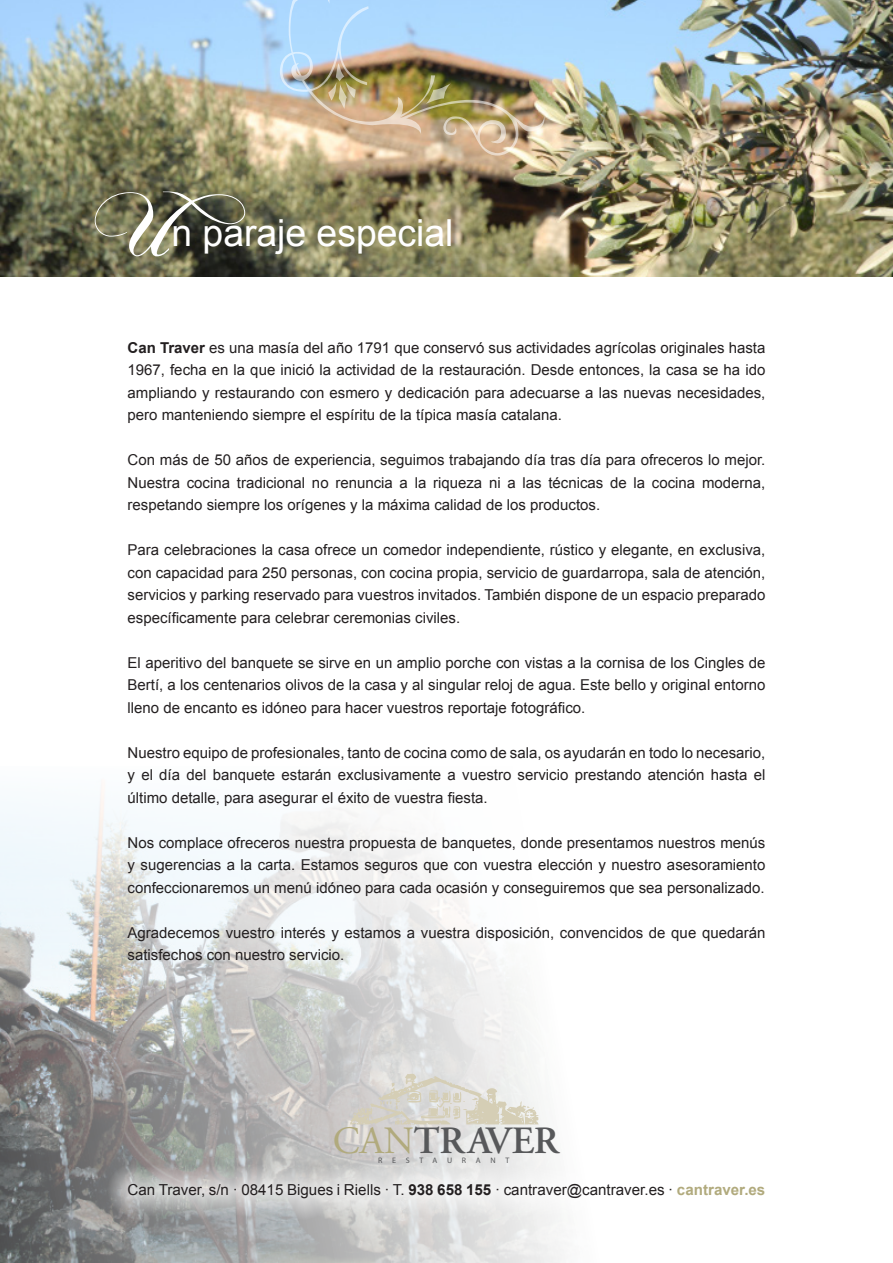
<style>
.page{position:relative;width:893px;height:1263px;background:#fff}
.page>*{position:absolute;margin:0;border:0;box-sizing:border-box;transform-origin:0 0}
.t1{font:97.8px "Chopin Script";color:#fff}
.t2{font:600 38.55px "Adobe Garamond Pro";letter-spacing:-.01em;color:#57585a}
.t3{font:37.35px "Arial";color:#fff}
.t4{font:15.15px "Arial";color:#231f20}
.t5{font:15px/22.5px "Arial";color:#231f20;text-align:justify}
.t6{font:7.95px "Myriad Pro";letter-spacing:1.22em;color:#57585a}
.s1{font-weight:700}
.s2{font-weight:400;color:#b1aa7d}
.s3{font-weight:700;color:#b1aa7d}
</style>
<div class="page">
<img style="left:0;top:1002px;width:565px;height:261px">
<svg style="left:0;top:790px;width:518px;height:212px;fill:#f2f7f9"></svg>
<img style="left:0;top:0;width:893px;height:276px">
<svg style="left:350px;top:1073px;width:189px;height:52px;background:#dddad2"></svg>
<div style="left:107px;top:1164px;width:679px;height:56px;background:#fff;opacity:.75"></div>
<img style="left:280px;top:0;width:266px;height:156px">
<p class="t1" style="left:94px;top:163px;width:152px">U</p>
<p class="t3" style="left:172px;top:209px;width:283px">n paraje especial</p>
<p class="t5" style="left:128px;top:336px;width:639px"><span class="s1">Can Traver</span> es una masía del año 1791 que conservó sus actividades agrícolas originales hasta 1967, fecha en la que inició la actividad de la restauración. Desde entonces, la casa se ha ido ampliando y restaurando con esmero y dedicación para adecuarse a las nuevas necesidades, pero manteniendo siempre el espíritu de la típica masía catalana.</p>
<p class="t5" style="left:128px;top:449px;width:639px">Con más de 50 años de experiencia, seguimos trabajando día tras día para ofreceros lo mejor.<br>Nuestra cocina tradicional no renuncia a la riqueza ni a las técnicas de la cocina moderna, respetando siempre los orígenes y la máxima calidad de los productos.</p>
<p class="t5" style="left:128px;top:539px;width:639px">Para celebraciones la casa ofrece un comedor independiente, rústico y elegante, en exclusiva, con capacidad para 250 personas, con cocina propia, servicio de guardarropa, sala de atención, servicios y parking reservado para vuestros invitados. También dispone de un espacio preparado específicamente para celebrar ceremonias civiles.</p>
<p class="t5" style="left:128px;top:651px;width:639px">El aperitivo del banquete se sirve en un amplio porche con vistas a la cornisa de los Cingles de Bertí, a los centenarios olivos de la casa y al singular reloj de agua. Este bello y original entorno lleno de encanto es idóneo para hacer vuestros reportaje fotográfico.</p>
<p class="t5" style="left:128px;top:741px;width:639px">Nuestro equipo de profesionales, tanto de cocina como de sala, os ayudarán en todo lo necesario, y el día del banquete estarán exclusivamente a vuestro servicio prestando atención hasta el último detalle, para asegurar el éxito de vuestra fiesta.</p>
<p class="t5" style="left:128px;top:831px;width:639px">Nos complace ofreceros nuestra propuesta de banquetes, donde presentamos nuestros menús y sugerencias a la carta. Estamos seguros que con vuestra elección y nuestro asesoramiento confeccionaremos un menú idóneo para cada ocasión y conseguiremos que sea personalizado.</p>
<p class="t5" style="left:128px;top:921px;width:639px">Agradecemos vuestro interés y estamos a vuestra disposición, convencidos de que quedarán satisfechos con nuestro servicio.</p>
<p class="t2" style="left:333px;top:1118px;width:228px"><span class="s2">CAN</span>TRAVER</p>
<p class="t6" style="left:378px;top:1155px;width:133px">RESTAURANT</p>
<p class="t4" style="left:128px;top:1180px;width:639px">Can Traver, s/n · 08415 Bigues i Riells · T. <span class="s1">938 658 155</span> · cantraver@cantraver.es · <span class="s3">cantraver.es</span></p>
</div>
